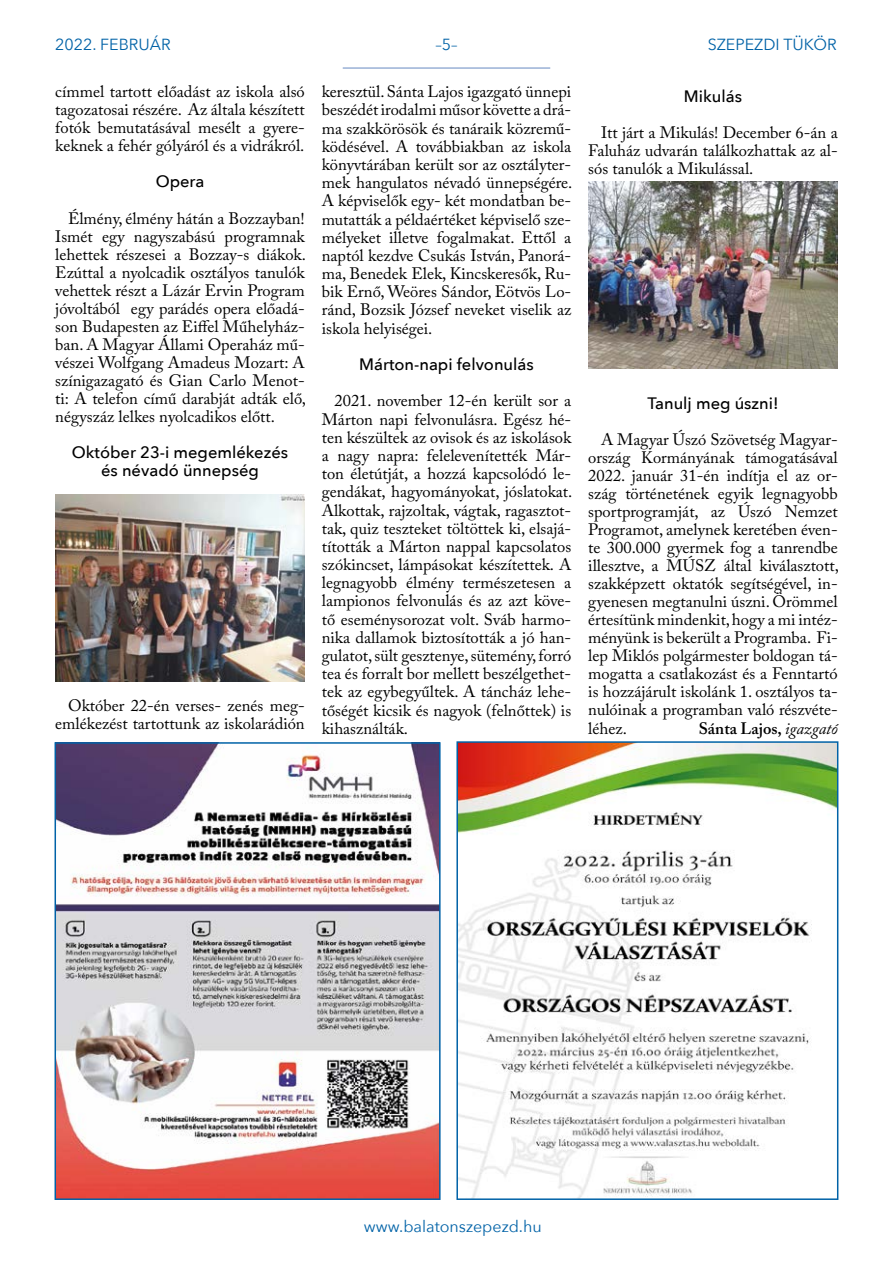
<style>
.page{position:relative;width:893px;height:1263px;background:#fff}
.page>*{position:absolute;margin:0;border:0;box-sizing:border-box;transform-origin:0 0}
.t1{font:16.5px/18px "Adobe Caslon Pro";color:#000;text-align:justify}
.t2{font:500 16.5px/18px "Avenir Next";color:#000;text-align:center}
.t3{font:600 16.5px "Adobe Caslon Pro";color:#000}
.t4{font:16.05px "Avenir Next";color:#0062a7}
.s1{font-weight:400;font-style:italic}
</style>
<div class="page">
<hr style="left:343px;top:68px;width:207px;height:1px;background:#668ac2">
<img style="left:588px;top:182px;width:250px;height:187px">
<img style="left:55px;top:495px;width:250px;height:187px">
<img style="left:459px;top:744px;width:376px;height:453px">
<div style="left:456px;top:741px;width:382px;height:459px;border:2px solid #0062a7"></div>
<img style="left:58px;top:745px;width:380px;height:452px">
<div style="left:55px;top:742px;width:386px;height:458px;border:2px solid #0062a7"></div>
<p class="t4" style="left:55px;top:31px;width:117px">2022. FEBRUÁR</p>
<p class="t4" style="left:435px;top:31px;width:24px">–5–</p>
<p class="t4" style="left:708px;top:31px;width:131px">SZEPEZDI TÜKÖR</p>
<p class="t1" style="left:55px;top:82px;width:251px">címmel tartott előadást az iskola alsó tagozatosai részére. Az általa készített fotók bemutatásával mesélt a gyere&shy;keknek a fehér gólyáról és a vidrákról.</p>
<p class="t2" style="left:156px;top:172px;width:50px">Opera</p>
<p class="t1" style="left:55px;top:209px;width:252px;text-indent:13px">Élmény, élmény hátán a Bozzayban!<br>Ismét egy nagyszabású programnak lehettek részesei a Bozzay-s diákok.<br>Ezúttal a nyolcadik osztályos tanulók vehettek részt a Lázár Ervin Program jóvoltából egy parádés opera előadá&shy;son Budapesten az Eiffel Műhelyház&shy;ban. A Magyar Állami Operaház mű&shy;vészei Wolfgang Amadeus Mozart: A színigazagató és Gian Carlo Menot&shy;ti: A telefon című darabját adták elő, négyszáz lelkes nyolcadikos előtt.</p>
<p class="t2" style="left:72px;top:443px;width:218px">Október 23-i megemlékezés és névadó ünnepség</p>
<p class="t1" style="left:55px;top:696px;width:251px;text-align:right">Október 22-én verses- zenés meg&shy;emlékezést tartottunk az iskolarádión</p>
<p class="t1" style="left:322px;top:82px;width:252px">keresztül. Sánta Lajos igazgató ünnepi beszédét irodalmi műsor követte a drá&shy;ma szakkörösök és tanáraik közremű&shy;ködésével. A továbbiakban az iskola könyvtárában került sor az osztályter&shy;mek hangulatos névadó ünnepségére.<br>A képviselők egy- két mondatban be&shy;mutatták a példaértéket képviselő sze&shy;mélyeket illetve fogalmakat. Ettől a naptól kezdve Csukás István, Panorá&shy;ma, Benedek Elek, Kincskeresők, Ru&shy;bik Ernő, Weöres Sándor, Eötvös Lo&shy;ránd, Bozsik József neveket viselik az iskola helyiségei.</p>
<p class="t2" style="left:359px;top:355px;width:176px">Márton-napi felvonulás</p>
<p class="t1" style="left:322px;top:392px;width:252px;text-indent:13px">2021. november 12-én került sor a Márton napi felvonulásra. Egész hé&shy;ten készültek az ovisok és az iskolások a nagy napra: felelevenítették Már&shy;ton életútját, a hozzá kapcsolódó le&shy;gendákat, hagyományokat, jóslatokat.<br>Alkottak, rajzoltak, vágtak, ragasztot&shy;tak, quiz teszteket töltöttek ki, elsajá&shy;tították a Márton nappal kapcsolatos szókincset, lámpásokat készítettek. A legnagyobb élmény természetesen a lampionos felvonulás és az azt köve&shy;tő eseménysorozat volt. Sváb harmo&shy;nika dallamok biztosították a jó han&shy;gulatot, sült gesztenye, sütemény, forró tea és forralt bor mellett beszélgethet&shy;tek az egybegyűltek. A táncház lehe&shy;tőségét kicsik és nagyok (felnőttek) is kihasználták.</p>
<p class="t2" style="left:684px;top:86px;width:60px">Mikulás</p>
<p class="t1" style="left:588px;top:123px;width:251px;text-indent:13px">Itt járt a Mikulás! December 6-án a Faluház udvarán találkozhattak az al&shy;sós tanulók a Mikulással.</p>
<p class="t2" style="left:647px;top:393px;width:133px">Tanulj meg úszni!</p>
<p class="t1" style="left:588px;top:430px;width:252px;text-indent:13px">A Magyar Úszó Szövetség Magyar&shy;ország Kormányának támogatásával 2022. január 31-én indítja el az or&shy;szág történetének egyik legnagyobb sportprogramját, az Úszó Nemzet Programot, amelynek keretében éven&shy;te 300.000 gyermek fog a tanrendbe illesztve, a MÚSZ által kiválasztott, szakképzett oktatók segítségével, in&shy;gyenesen megtanulni úszni. Örömmel értesítünk mindenkit, hogy a mi intéz&shy;ményünk is bekerült a Programba. Fi&shy;lep Miklós polgármester boldogan tá&shy;mogatta a csatlakozást és a Fenntartó is hozzájárult iskolánk 1. osztályos ta&shy;nulóinak a programban való részvéte&shy;léhez.</p>
<p class="t3" style="left:699px;top:718px;width:140px">Sánta Lajos, <span class="s1">igazgató</span></p>
<p class="t4" style="left:364px;top:1213px;width:179px">www.balatonszepezd.hu</p>
</div>
